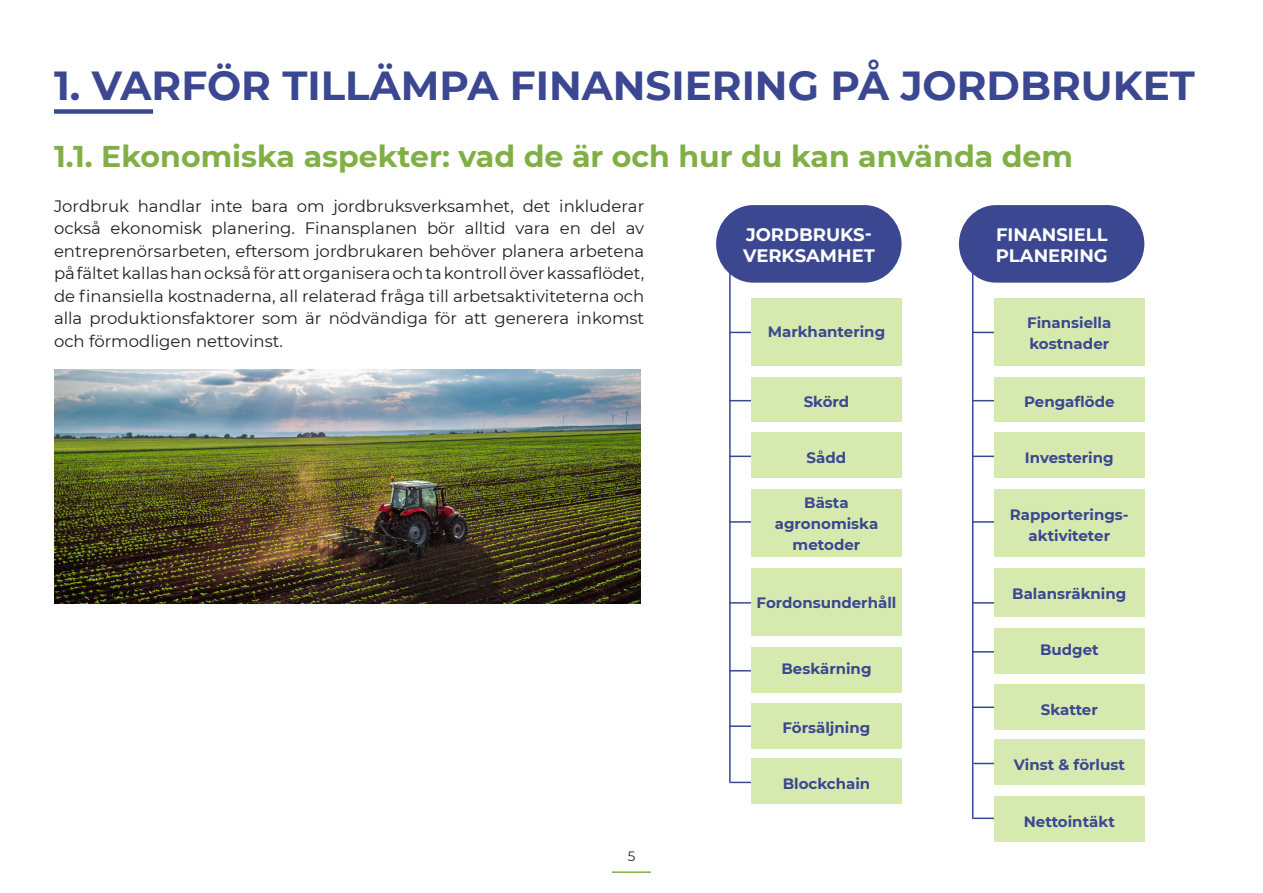
<style>
.page{position:relative;width:1263px;height:893px;background:#fff}
.page>*{position:absolute;margin:0;border:0;box-sizing:border-box;transform-origin:0 0}
.t1{font:700 40.5px "Montserrat";color:#3b4791}
.t2{font:700 30px "Montserrat";color:#80b045}
.t3{font:700 18px/21px "Montserrat";color:#fff}
.t4{font:16.5px/22.5px "Montserrat";color:#231f20;text-align:justify}
.t5{font:700 15px/21px "Montserrat";color:#3b4791;text-align:center}
.t6{font:13.5px "Montserrat";color:#231f20}
</style>
<div class="page">
<hr style="left:612px;top:871px;width:39px;height:2px;background:#80b045">
<div style="left:54px;top:109px;width:99px;height:5px;background:#3b4791"></div>
<hr style="left:729px;top:332px;width:30px;height:1px;background:#3b4791">
<svg style="left:973px;top:332px;width:21px;height:1px"></svg>
<hr style="left:729px;top:400px;width:30px;height:1px;background:#3b4791">
<svg style="left:973px;top:400px;width:21px;height:1px"></svg>
<hr style="left:729px;top:456px;width:30px;height:1px;background:#3b4791">
<svg style="left:973px;top:456px;width:21px;height:1px"></svg>
<hr style="left:729px;top:521px;width:30px;height:2px;background:#3b4791">
<hr style="left:972px;top:521px;width:29px;height:2px;background:#3b4791">
<hr style="left:729px;top:602px;width:30px;height:2px;background:#3b4791">
<hr style="left:972px;top:602px;width:29px;height:2px;background:#3b4791">
<hr style="left:729px;top:670px;width:30px;height:1px;background:#3b4791">
<hr style="left:972px;top:651px;width:29px;height:2px;background:#3b4791">
<hr style="left:729px;top:725px;width:30px;height:2px;background:#3b4791">
<hr style="left:972px;top:706px;width:29px;height:2px;background:#3b4791">
<svg style="left:731px;top:782px;width:20px;height:1px"></svg>
<hr style="left:973px;top:763px;width:30px;height:1px;background:#3b4791">
<hr style="left:973px;top:818px;width:30px;height:1px;background:#3b4791">
<div style="left:716px;top:205px;width:185px;height:78px;background:#3b4791;border-radius:38px"></div>
<div style="left:959px;top:205px;width:185px;height:78px;background:#3b4791;border-radius:38px"></div>
<div style="left:751px;top:298px;width:150px;height:68px;background:#d6eaaf"></div>
<div style="left:994px;top:298px;width:150px;height:68px;background:#d6eaaf"></div>
<div style="left:751px;top:377px;width:150px;height:45px;background:#d6eaaf"></div>
<div style="left:994px;top:377px;width:150px;height:45px;background:#d6eaaf"></div>
<div style="left:751px;top:433px;width:150px;height:45px;background:#d6eaaf"></div>
<div style="left:994px;top:433px;width:150px;height:45px;background:#d6eaaf"></div>
<div style="left:751px;top:490px;width:150px;height:67px;background:#d6eaaf"></div>
<div style="left:994px;top:490px;width:150px;height:67px;background:#d6eaaf"></div>
<div style="left:751px;top:568px;width:150px;height:68px;background:#d6eaaf"></div>
<div style="left:994px;top:568px;width:150px;height:49px;background:#d6eaaf"></div>
<div style="left:751px;top:647px;width:150px;height:46px;background:#d6eaaf"></div>
<div style="left:994px;top:628px;width:150px;height:46px;background:#d6eaaf"></div>
<div style="left:751px;top:703px;width:150px;height:45px;background:#d6eaaf"></div>
<div style="left:994px;top:684px;width:150px;height:45px;background:#d6eaaf"></div>
<div style="left:751px;top:759px;width:150px;height:45px;background:#d6eaaf"></div>
<div style="left:994px;top:740px;width:150px;height:45px;background:#d6eaaf"></div>
<div style="left:994px;top:797px;width:150px;height:45px;background:#d6eaaf"></div>
<hr style="left:729px;top:273px;width:2px;height:510px;background:#3b4791">
<hr style="left:972px;top:273px;width:1px;height:546px;background:#3b4791">
<img style="left:54px;top:370px;width:586px;height:234px">
<p class="t1" style="left:54px;top:56px;width:1142px">1. VARFÖR TILLÄMPA FINANSIERING PÅ JORDBRUKET</p>
<p class="t2" style="left:54px;top:134px;width:1020px">1.1. Ekonomiska aspekter: vad de är och hur du kan använda dem</p>
<p class="t4" style="left:54px;top:194px;width:592px">Jordbruk handlar inte bara om jordbruksverksamhet, det inkluderar också ekonomisk planering. Finansplanen bör alltid vara en del av entreprenörsarbeten, eftersom jordbrukaren behöver planera arbetena på fältet kallas han också för att organisera och ta kontroll över kassaflödet, de finansiella kostnaderna, all relaterad fråga till arbetsaktiviteterna och alla produktionsfaktorer som är nödvändiga för att generera inkomst och förmodligen nettovinst.</p>
<p class="t3" style="left:743px;top:223px;width:133px">JORDBRUKS-<br>VERKSAMHET</p>
<p class="t3" style="left:996px;top:223px;width:113px">FINANSIELL<br>PLANERING</p>
<p class="t5" style="left:768px;top:320px;width:119px">Markhantering</p>
<p class="t5" style="left:1027px;top:312px;width:86px;text-align:left">Finansiella kostnader</p>
<p class="t5" style="left:804px;top:391px;width:47px">Skörd</p>
<p class="t5" style="left:1024px;top:391px;width:92px">Pengaflöde</p>
<p class="t5" style="left:807px;top:446px;width:41px">Sådd</p>
<p class="t5" style="left:1025px;top:446px;width:90px">Investering</p>
<p class="t5" style="left:775px;top:492px;width:105px">Bästa agronomiska metoder</p>
<p class="t5" style="left:1010px;top:503px;width:120px">Rapporterings&shy;aktiviteter</p>
<p class="t6" style="left:628px;top:847px;width:9px">5</p>
<p class="t5" style="left:757px;top:592px;width:141px">Fordonsunderhåll</p>
<p class="t5" style="left:781px;top:658px;width:92px">Beskärning</p>
<p class="t5" style="left:782px;top:717px;width:89px">Försäljning</p>
<p class="t5" style="left:783px;top:772px;width:89px">Blockchain</p>
<p class="t5" style="left:1012px;top:582px;width:116px">Balansräkning</p>
<p class="t5" style="left:1040px;top:639px;width:60px">Budget</p>
<p class="t5" style="left:1041px;top:698px;width:59px">Skatter</p>
<p class="t5" style="left:1014px;top:753px;width:113px">Vinst &amp; förlust</p>
<p class="t5" style="left:1024px;top:810px;width:93px">Nettointäkt</p>
</div>
